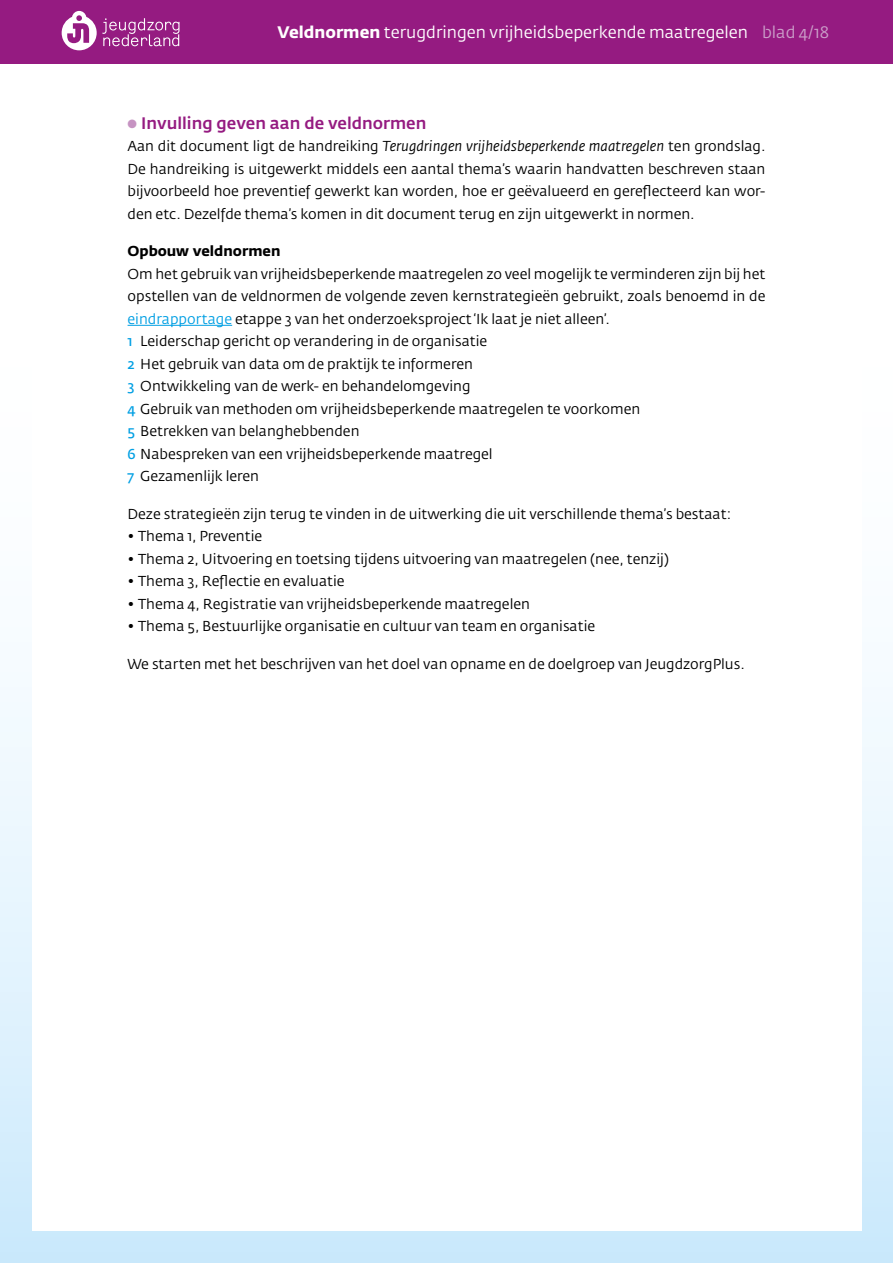
<style>
.page{position:relative;width:893px;height:1263px;background:#fff}
.page>*{position:absolute;margin:0;border:0;box-sizing:border-box;transform-origin:0 0}
.t1{font:16.5px "Fedra Sans Std";color:#fff}
.t2{font:500 16.5px "Fedra Sans Std";color:#951b81}
.t3{font:14.25px/22.5px "Fedra Sans Std";color:#000;text-align:justify}
.t4{font:700 14.25px "Fedra Sans Std";color:#000}
.s1{font-weight:700}
.s2{color:#cb9ec9}
.s3{color:#c693c2}
.s4{font-style:italic}
.s5{color:#009fe3}
</style>
<div class="page">
<div style="left:0;top:302px;width:893px;height:961px;background:linear-gradient(to bottom,#fff,#d0ebfc)"></div>
<div style="left:32px;top:70px;width:829px;height:1161px;background:#fff"></div>
<div style="left:0;top:0;width:893px;height:64px;background:#951b81"></div>
<svg style="left:62px;top:11px;width:118px;height:39px"></svg>
<hr style="left:128px;top:325px;width:104px;height:1px;background:#009fe3">
<p class="t1" style="left:278px;top:22px;width:553px"><span class="s1">Veldnormen</span> terugdringen vrijheidsbeperkende maatregelen <span class="s2">blad 4/18</span></p>
<p class="t2" style="left:128px;top:113px;width:300px"><span class="s3">●</span> Invulling geven aan de veldnormen</p>
<p class="t3" style="left:128px;top:135px;width:639px">Aan dit document ligt de handreiking <span class="s4">Terugdringen vrijheidsbeperkende maatregelen</span> ten grondslag.<br>De handreiking is uitgewerkt middels een aantal thema’s waarin handvatten beschreven staan bijvoorbeeld hoe preventief gewerkt kan worden, hoe er geëvalueerd en gereflecteerd kan wor&shy;den etc. Dezelfde thema’s komen in dit document terug en zijn uitgewerkt in normen.</p>
<p class="t4" style="left:128px;top:242px;width:154px">Opbouw veldnormen</p>
<p class="t3" style="left:128px;top:263px;width:639px;text-align:left">Om het gebruik van vrijheidsbeperkende maatregelen zo veel mogelijk te verminderen zijn bij het opstellen van de veldnormen de volgende zeven kernstrategieën gebruikt, zoals benoemd in de <span class="s5">eindrapportage</span> etappe 3 van het onderzoeksproject ‘Ik laat je niet alleen’.<br><span class="s5">1</span> Leiderschap gericht op verandering in de organisatie<br><span class="s5">2</span> Het gebruik van data om de praktijk te informeren<br><span class="s5">3</span> Ontwikkeling van de werk- en behandelomgeving<br><span class="s5">4</span> Gebruik van methoden om vrijheidsbeperkende maatregelen te voorkomen<br><span class="s5">5</span> Betrekken van belanghebbenden<br><span class="s5">6</span> Nabespreken van een vrijheidsbeperkende maatregel<br><span class="s5">7</span> Gezamenlijk leren</p>
<p class="t3" style="left:128px;top:503px;width:605px">Deze strategieën zijn terug te vinden in de uitwerking die uit verschillende thema’s bestaat:</p>
<p class="t3" style="left:128px;top:525px;width:136px">• Thema 1, Preventie</p>
<p class="t3" style="left:128px;top:548px;width:543px">• Thema 2, Uitvoering en toetsing tijdens uitvoering van maatregelen (nee, tenzij)</p>
<p class="t3" style="left:128px;top:570px;width:219px">• Thema 3, Reflectie en evaluatie</p>
<p class="t3" style="left:128px;top:593px;width:404px">• Thema 4, Registratie van vrijheidsbeperkende maatregelen</p>
<p class="t3" style="left:128px;top:615px;width:469px">• Thema 5, Bestuurlijke organisatie en cultuur van team en organisatie</p>
<p class="t3" style="left:128px;top:653px;width:619px">We starten met het beschrijven van het doel van opname en de doelgroep van JeugdzorgPlus.</p>
</div>
